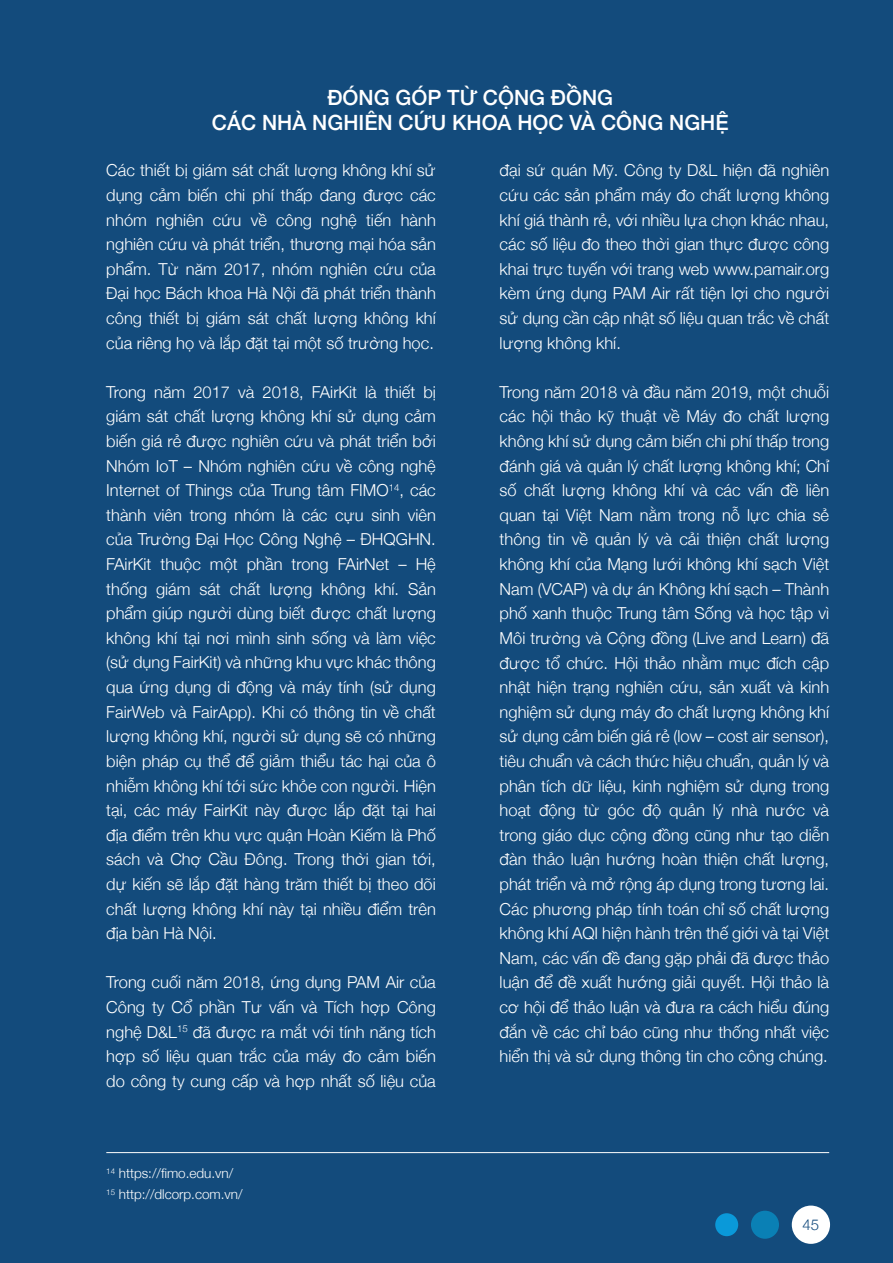
<style>
.page{position:relative;width:893px;height:1263px;background:#134b7c}
.page>*{position:absolute;margin:0;border:0;box-sizing:border-box;transform-origin:0 0}
.t1{font:500 21px/24.6px "Helvetica Neue";color:#fff;text-align:center}
.t2{font:300 16.5px/24.6px "Helvetica Neue";color:#fff;text-align:justify}
.t3{font:300 15px "Helvetica Neue";color:#124a7d}
.t4{font:300 13.5px/21px "Helvetica Neue";color:#fff}
</style>
<div class="page">
<hr style="left:106px;top:1152px;width:723px;height:1px;background:#fff">
<div style="left:751px;top:1211px;width:28px;height:28px;background:#0a80b5;border-radius:50%"></div>
<div style="left:715px;top:1213px;width:23px;height:23px;background:#0a99d9;border-radius:50%"></div>
<div style="left:792px;top:1205px;width:38px;height:39px;background:#fff;border-radius:50%"></div>
<p class="t1" style="left:212px;top:84px;width:518px">ĐÓNG GÓP TỪ CỘNG ĐỒNG<br>CÁC NHÀ NGHIÊN CỨU KHOA HỌC VÀ CÔNG NGHỆ</p>
<p class="t2" style="left:106px;top:157px;width:331px">Các thiết bị giám sát chất lượng không khí sử dụng cảm biến chi phí thấp đang được các nhóm nghiên cứu về công nghệ tiến hành nghiên cứu và phát triển, thương mại hóa sản phẩm. Từ năm 2017, nhóm nghiên cứu của Đại học Bách khoa Hà Nội đã phát triển thành công thiết bị giám sát chất lượng không khí của riêng họ và lắp đặt tại một số trường học.</p>
<p class="t2" style="left:106px;top:379px;width:331px">Trong năm 2017 và 2018, FAirKit là thiết bị giám sát chất lượng không khí sử dụng cảm biến giá rẻ được nghiên cứu và phát triển bởi Nhóm IoT – Nhóm nghiên cứu về công nghệ Internet of Things của Trung tâm FIMO<sup>14</sup>, các thành viên trong nhóm là các cựu sinh viên của Trường Đại Học Công Nghệ – ĐHQGHN.<br>FAirKit thuộc một phần trong FAirNet – Hệ thống giám sát chất lượng không khí. Sản phẩm giúp người dùng biết được chất lượng không khí tại nơi mình sinh sống và làm việc (sử dụng FairKit) và những khu vực khác thông qua ứng dụng di động và máy tính (sử dụng FairWeb và FairApp). Khi có thông tin về chất lượng không khí, người sử dụng sẽ có những biện pháp cụ thể để giảm thiểu tác hại của ô nhiễm không khí tới sức khỏe con người. Hiện tại, các máy FairKit này được lắp đặt tại hai địa điểm trên khu vực quận Hoàn Kiếm là Phố sách và Chợ Cầu Đông. Trong thời gian tới, dự kiến sẽ lắp đặt hàng trăm thiết bị theo dõi chất lượng không khí này tại nhiều điểm trên địa bàn Hà Nội.</p>
<p class="t2" style="left:106px;top:969px;width:331px">Trong cuối năm 2018, ứng dụng PAM Air của Công ty Cổ phần Tư vấn và Tích hợp Công nghệ D&amp;L<sup>15</sup> đã được ra mắt với tính năng tích hợp số liệu quan trắc của máy đo cảm biến do công ty cung cấp và hợp nhất số liệu của</p>
<p class="t4" style="left:106px;top:1162px;width:138px"><sup>14</sup> https://fimo.edu.vn/<br><sup>15</sup> http://dlcorp.com.vn/</p>
<p class="t2" style="left:500px;top:157px;width:331px">đại sứ quán Mỹ. Công ty D&amp;L hiện đã nghiên cứu các sản phẩm máy đo chất lượng không khí giá thành rẻ, với nhiều lựa chọn khác nhau, các số liệu đo theo thời gian thực được công khai trực tuyến với trang web www.pamair.org kèm ứng dụng PAM Air rất tiện lợi cho người sử dụng cần cập nhật số liệu quan trắc về chất lượng không khí.</p>
<p class="t2" style="left:500px;top:379px;width:331px">Trong năm 2018 và đầu năm 2019, một chuỗi các hội thảo kỹ thuật về Máy đo chất lượng không khí sử dụng cảm biến chi phí thấp trong đánh giá và quản lý chất lượng không khí; Chỉ số chất lượng không khí và các vấn đề liên quan tại Việt Nam nằm trong nỗ lực chia sẻ thông tin về quản lý và cải thiện chất lượng không khí của Mạng lưới không khí sạch Việt Nam (VCAP) và dự án Không khí sạch – Thành phố xanh thuộc Trung tâm Sống và học tập vì Môi trường và Cộng đồng (Live and Learn) đã được tổ chức. Hội thảo nhằm mục đích cập nhật hiện trạng nghiên cứu, sản xuất và kinh nghiệm sử dụng máy đo chất lượng không khí sử dụng cảm biến giá rẻ (low – cost air sensor), tiêu chuẩn và cách thức hiệu chuẩn, quản lý và phân tích dữ liệu, kinh nghiệm sử dụng trong hoạt động từ góc độ quản lý nhà nước và trong giáo dục cộng đồng cũng như tạo diễn đàn thảo luận hướng hoàn thiện chất lượng, phát triển và mở rộng áp dụng trong tương lai.<br>Các phương pháp tính toán chỉ số chất lượng không khí AQI hiện hành trên thế giới và tại Việt Nam, các vấn đề đang gặp phải đã được thảo luận để đề xuất hướng giải quyết. Hội thảo là cơ hội để thảo luận và đưa ra cách hiểu đúng đắn về các chỉ báo cũng như thống nhất việc hiển thị và sử dụng thông tin cho công chúng.</p>
<p class="t3" style="left:803px;top:1212px;width:18px">45</p>
</div>
